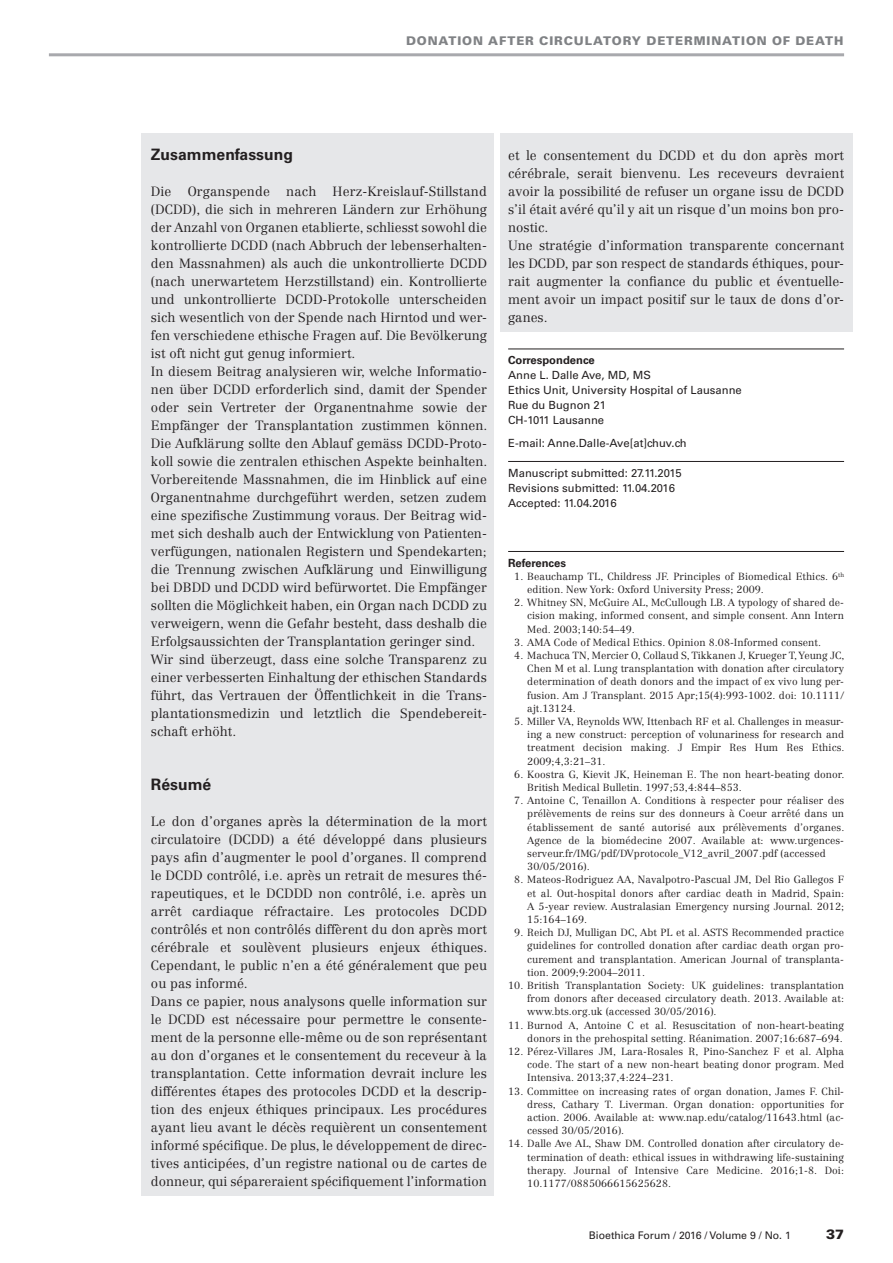
<style>
.page{position:relative;width:893px;height:1263px;background:#fff}
.page>*{position:absolute;margin:0;border:0;box-sizing:border-box;transform-origin:0 0}
.t1{font:700 15.75px "Univers LT Std";color:#231f20}
.t2{font:900 13.5px "Univers LT Std";color:#231f20}
.t3{font:300 13.2px/18px "Centennial LT Std";letter-spacing:.005em;color:#231f20}
.t4{font:900 12px "Univers LT Std";letter-spacing:.07em;color:#808285}
.t5{font:11.25px/15px "Univers LT Std";color:#231f20}
.t6{font:700 11.25px "Univers LT Std";color:#231f20}
.t7{font:10.5px "Univers LT Std";color:#231f20}
.t8{font:300 10.2px/13.2px "Centennial LT Std";letter-spacing:.005em;color:#231f20;text-align:justify}
</style>
<div class="page">
<hr style="left:49px;top:53px;width:795px;height:3px;background:#a8a9ad">
<div style="left:141px;top:133px;width:353px;height:1062px;background:#e6e7e9"></div>
<div style="left:500px;top:133px;width:353px;height:198px;background:#e6e7e9"></div>
<hr style="left:508px;top:349px;width:336px;height:1px;background:#231f20">
<hr style="left:508px;top:461px;width:336px;height:1px;background:#231f20">
<hr style="left:508px;top:551px;width:336px;height:1px;background:#231f20">
<p class="t4" style="left:406px;top:33px;width:439px">DONATION AFTER CIRCULATORY DETERMINATION OF DEATH</p>
<p class="t1" style="left:151px;top:145px;width:143px">Zusammenfassung</p>
<p class="t3" style="left:151px;top:182px;width:338px">Die Organspende nach Herz-Kreislauf-Stillstand (DCDD), die sich in mehreren Ländern zur Erhöhung der Anzahl von Organen etablierte, schliesst sowohl die kontrollierte DCDD (nach Abbruch der lebenserhalten&shy;den Massnahmen) als auch die unkontrollierte DCDD (nach unerwartetem Herzstillstand) ein. Kontrollierte und unkontrollierte DCDD-Protokolle unterscheiden sich wesentlich von der Spende nach Hirntod und wer&shy;fen verschiedene ethische Fragen auf. Die Bevölkerung ist oft nicht gut genug informiert.<br>In diesem Beitrag analysieren wir, welche Informatio&shy;nen über DCDD erforderlich sind, damit der Spender oder sein Vertreter der Organentnahme sowie der Empfänger der Transplantation zustimmen können.<br>Die Aufklärung sollte den Ablauf gemäss DCDD-Proto&shy;koll sowie die zentralen ethischen Aspekte beinhalten.<br>Vorbereitende Massnahmen, die im Hinblick auf eine Organentnahme durchgeführt werden, setzen zudem eine spezifische Zustimmung voraus. Der Beitrag wid&shy;met sich deshalb auch der Entwicklung von Patienten&shy;verfügungen, nationalen Registern und Spendekarten; die Trennung zwischen Aufklärung und Einwilligung bei DBDD und DCDD wird befürwortet. Die Empfänger sollten die Möglichkeit haben, ein Organ nach DCDD zu verweigern, wenn die Gefahr besteht, dass deshalb die Erfolgsaussichten der Transplantation geringer sind.<br>Wir sind überzeugt, dass eine solche Transparenz zu einer verbesserten Einhaltung der ethischen Standards führt, das Vertrauen der Öffentlichkeit in die Trans&shy;plantationsmedizin und letztlich die Spendebereit&shy;schaft erhöht.</p>
<p class="t1" style="left:151px;top:775px;width:62px">Résumé</p>
<p class="t3" style="left:151px;top:812px;width:338px">Le don d’organes après la détermination de la mort circulatoire (DCDD) a été développé dans plusieurs pays afin d’augmenter le pool d’organes. Il comprend le DCDD contrôlé, i.e. après un retrait de mesures thé&shy;rapeutiques, et le DCDDD non contrôlé, i.e. après un arrêt cardiaque réfractaire. Les protocoles DCDD contrôlés et non contrôlés diffèrent du don après mort cérébrale et soulèvent plusieurs enjeux éthiques.<br>Cependant, le public n’en a été généralement que peu ou pas informé.<br>Dans ce papier, nous analysons quelle information sur le DCDD est nécessaire pour permettre le consente&shy;ment de la personne elle-même ou de son représentant au don d’organes et le consentement du receveur à la transplantation. Cette information devrait inclure les différentes étapes des protocoles DCDD et la descrip&shy;tion des enjeux éthiques principaux. Les procédures ayant lieu avant le décès requièrent un consentement informé spécifique. De plus, le développement de direc&shy;tives anticipées, d’un registre national ou de cartes de donneur, qui sépareraient spécifiquement l’information</p>
<p class="t3" style="left:508px;top:146px;width:337px">et le consentement du DCDD et du don après mort cérébrale, serait bienvenu. Les receveurs devraient avoir la possibilité de refuser un organe issu de DCDD s’il était avéré qu’il y ait un risque d’un moins bon pro&shy;nostic.<br>Une stratégie d’information transparente concernant les DCDD, par son respect de standards éthiques, pour&shy;rait augmenter la confiance du public et éventuelle&shy;ment avoir un impact positif sur le taux de dons d’or&shy;ganes.</p>
<p class="t6" style="left:508px;top:353px;width:88px">Correspondence</p>
<p class="t5" style="left:508px;top:368px;width:235px">Anne L. Dalle Ave, MD, MS<br>Ethics Unit, University Hospital of Lausanne<br>Rue du Bugnon 21<br>CH-1011 Lausanne</p>
<p class="t5" style="left:508px;top:435px;width:180px">E-mail: Anne.Dalle-Ave[at]chuv.ch</p>
<p class="t5" style="left:508px;top:465px;width:175px">Manuscript submitted: 27.11.2015<br>Revisions submitted: 11.04.2016<br>Accepted: 11.04.2016</p>
<p class="t6" style="left:508px;top:556px;width:59px">References</p>
<p class="t8" style="left:527px;top:570px;width:318px;text-indent:-13px">1. Beauchamp TL, Childress JF. Principles of Biomedical Ethics. 6<sup>th </sup>edition. New York: Oxford University Press; 2009.</p>
<p class="t8" style="left:527px;top:596px;width:318px;text-indent:-13px">2. Whitney SN, McGuire AL, McCullough LB. A typology of shared de&shy;cision making, informed consent, and simple consent. Ann Intern Med. 2003;140:54–49.</p>
<p class="t8" style="left:514px;top:636px;width:308px">3. AMA Code of Medical Ethics. Opinion 8.08-Informed consent.</p>
<p class="t8" style="left:527px;top:649px;width:319px;text-indent:-13px">4. Machuca TN, Mercier O, Collaud S, Tikkanen J, Krueger T, Yeung JC, Chen M et al. Lung transplantation with donation after circulatory determination of death donors and the impact of ex vivo lung per&shy;fusion. Am J Transplant. 2015 Apr;15(4):993-1002. doi: 10.1111/ ajt.13124.</p>
<p class="t8" style="left:527px;top:715px;width:319px;text-indent:-13px">5. Miller VA, Reynolds WW, Ittenbach RF et al. Challenges in measur&shy;ing a new construct: perception of volunariness for research and treatment decision making. J Empir Res Hum Res Ethics.<br>2009;4,3:21–31.</p>
<p class="t8" style="left:527px;top:768px;width:319px;text-indent:-13px">6. Koostra G, Kievit JK, Heineman E. The non heart-beating donor.<br>British Medical Bulletin. 1997;53,4:844–853.</p>
<p class="t8" style="left:527px;top:794px;width:319px;text-align:left;text-indent:-13px">7. Antoine C, Tenaillon A. Conditions à respecter pour réaliser des prélèvements de reins sur des donneurs à Coeur arrêté dans un établissement de santé autorisé aux prélèvements d’organes.<br>Agence de la biomédecine 2007. Available at: www.urgences&shy;serveur.fr/IMG/pdf/DVprotocole_V12_avril_2007.pdf (accessed 30/05/2016).</p>
<p class="t8" style="left:527px;top:873px;width:318px;text-indent:-13px">8. Mateos-Rodriguez AA, Navalpotro-Pascual JM, Del Rio Gallegos F et al. Out-hospital donors after cardiac death in Madrid, Spain:<br>A 5-year review. Australasian Emergency nursing Journal. 2012; 15:164–169.</p>
<p class="t8" style="left:527px;top:926px;width:318px;text-indent:-13px">9. Reich DJ, Mulligan DC, Abt PL et al. ASTS Recommended practice guidelines for controlled donation after cardiac death organ pro&shy;curement and transplantation. American Journal of transplanta&shy;tion. 2009;9:2004–2011.</p>
<p class="t8" style="left:527px;top:979px;width:318px;text-indent:-19px">10. British Transplantation Society: UK guidelines: transplantation from donors after deceased circulatory death. 2013. Available at: www.bts.org.uk (accessed 30/05/2016).</p>
<p class="t8" style="left:508px;top:1018px;width:337px;text-align:right">11. Burnod A, Antoine C et al. Resuscitation of non-heart-beating donors in the prehospital setting. Réanimation. 2007;16:687–694.</p>
<p class="t8" style="left:527px;top:1045px;width:318px;text-indent:-19px">12. Pérez-Villares JM, Lara-Rosales R, Pino-Sanchez F et al. Alpha code. The start of a new non-heart beating donor program. Med Intensiva. 2013;37,4:224–231.</p>
<p class="t8" style="left:527px;top:1084px;width:318px;text-indent:-19px">13. Committee on increasing rates of organ donation, James F. Chil&shy;dress, Cathary T. Liverman. Organ donation: opportunities for action. 2006. Available at: www.nap.edu/catalog/11643.html (ac&shy;cessed 30/05/2016).</p>
<p class="t8" style="left:527px;top:1137px;width:318px;text-indent:-19px">14. Dalle Ave AL, Shaw DM. Controlled donation after circulatory de&shy;termination of death: ethical issues in withdrawing life-sustaining therapy. Journal of Intensive Care Medicine. 2016;1-8. Doi:<br>10.1177/0885066615625628.</p>
<p class="t7" style="left:589px;top:1229px;width:204px">Bioethica Forum / 2016 / Volume 9 / No. 1</p>
<p class="t2" style="left:826px;top:1225px;width:20px">37</p>
</div>
